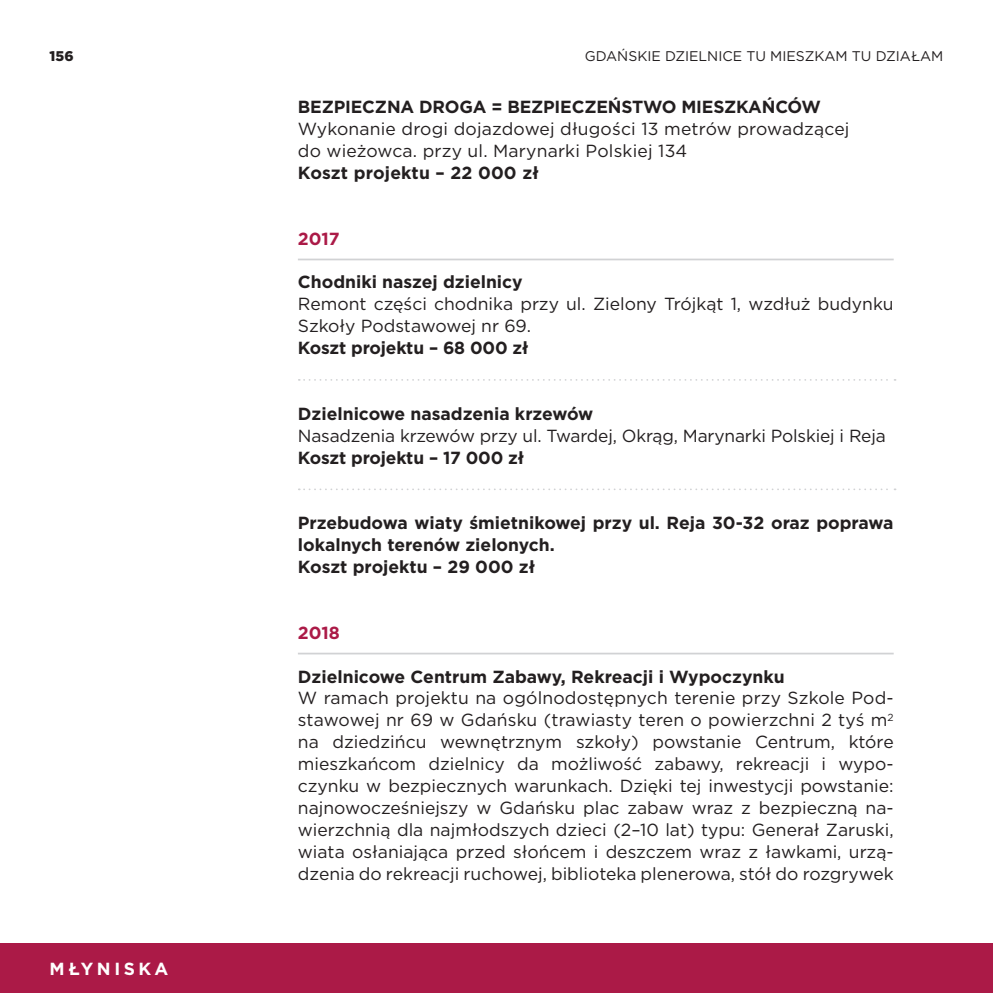
<style>
.page{position:relative;width:993px;height:993px;background:#fff}
.page>*{position:absolute;margin:0;border:0;box-sizing:border-box;transform-origin:0 0}
.t1{font:17.5px/21.9px "Gotham";color:#231f20}
.t2{font:700 17.5px/21.9px "Gotham";color:#231f20}
.t3{font:700 17.5px "Gotham";letter-spacing:.2em;color:#fff}
.t4{font:700 17.5px "Gotham";color:#ab1a47}
.t5{font:14px "Gotham";color:#231f20}
.t6{font:900 14px "Gotham";color:#231f20}
</style>
<div class="page">
<div style="left:0;top:943px;width:992px;height:49px;background:#ab1a47"></div>
<hr style="left:298px;top:258px;width:595px;height:2px;background:#d1d2d4">
<svg style="left:299px;top:379px;width:596px;height:1px"></svg>
<svg style="left:299px;top:488px;width:596px;height:2px"></svg>
<hr style="left:298px;top:652px;width:595px;height:2px;background:#d1d2d4">
<p class="t6" style="left:50px;top:46px;width:25px">156</p>
<p class="t5" style="left:584px;top:47px;width:360px">GDAŃSKIE DZIELNICE TU MIESZKAM TU DZIAŁAM</p>
<p class="t2" style="left:298px;top:96px;width:524px">BEZPIECZNA DROGA = BEZPIECZEŃSTWO MIESZKAŃCÓW</p>
<p class="t1" style="left:298px;top:118px;width:553px">Wykonanie drogi dojazdowej długości 13 metrów prowadzącej do wieżowca. przy ul. Marynarki Polskiej 134</p>
<p class="t2" style="left:298px;top:162px;width:242px">Koszt projektu – 22 000 zł</p>
<p class="t4" style="left:298px;top:227px;width:43px">2017</p>
<p class="t2" style="left:298px;top:271px;width:226px">Chodniki naszej dzielnicy</p>
<p class="t1" style="left:298px;top:293px;width:597px">Remont części chodnika przy ul. Zielony Trójkąt 1, wzdłuż budynku<br>Szkoły Podstawowej nr 69.</p>
<p class="t2" style="left:298px;top:337px;width:232px">Koszt projektu – 68 000 zł</p>
<p class="t2" style="left:298px;top:402px;width:297px">Dzielnicowe nasadzenia krzewów</p>
<p class="t1" style="left:298px;top:424px;width:589px">Nasadzenia krzewów przy ul. Twardej, Okrąg, Marynarki Polskiej i Reja</p>
<p class="t2" style="left:298px;top:446px;width:228px">Koszt projektu – 17 000 zł</p>
<p class="t2" style="left:298px;top:512px;width:597px">Przebudowa wiaty śmietnikowej przy ul. Reja 30-32 oraz poprawa lokalnych terenów zielonych.<br>Koszt projektu – 29 000 zł</p>
<p class="t3" style="left:50px;top:957px;width:120px">MŁYNISKA</p>
<p class="t4" style="left:298px;top:620px;width:43px">2018</p>
<p class="t2" style="left:298px;top:665px;width:488px">Dzielnicowe Centrum Zabawy, Rekreacji i Wypoczynku</p>
<p class="t1" style="left:298px;top:686px;width:597px;text-align:justify">W ramach projektu na ogólnodostępnych terenie przy Szkole Pod&shy;stawowej nr 69 w Gdańsku (trawiasty teren o powierzchni 2 tyś m<sup>2 </sup>na dziedzińcu wewnętrznym szkoły) powstanie Centrum, które mieszkańcom dzielnicy da możliwość zabawy, rekreacji i wypo&shy;czynku w bezpiecznych warunkach. Dzięki tej inwestycji powstanie: najnowocześniejszy w Gdańsku plac zabaw wraz z bezpieczną na&shy;wierzchnią dla najmłodszych dzieci (2–10 lat) typu: Generał Zaruski, wiata osłaniająca przed słońcem i deszczem wraz z ławkami, urzą&shy;dzenia do rekreacji ruchowej, biblioteka plenerowa, stół do rozgrywek</p>
</div>
